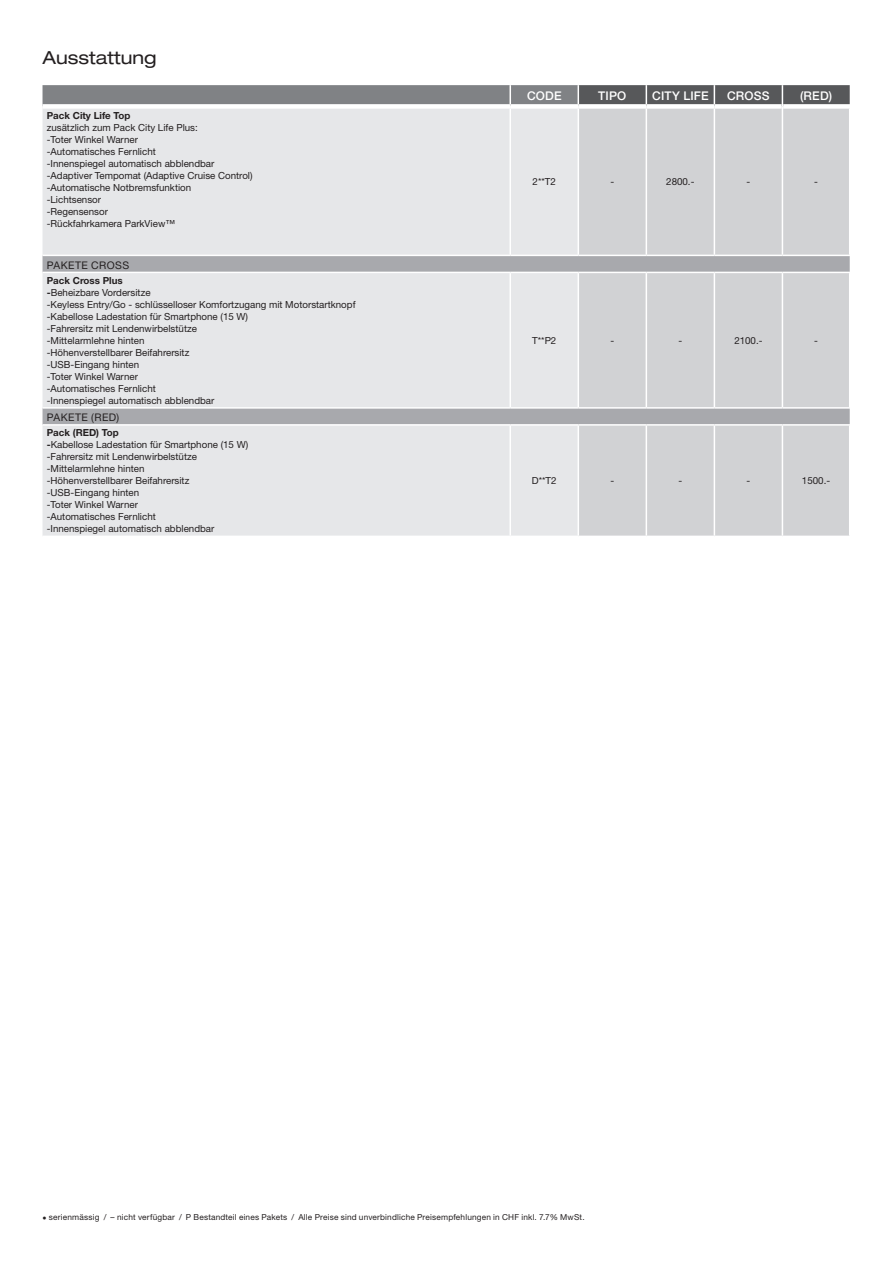
<style>
.page{position:relative;width:893px;height:1263px;background:#fff}
.page>*{position:absolute;margin:0;border:0;box-sizing:border-box;transform-origin:0 0}
.t1{font:expanded 18px "Helvetica Neue LT Std";color:#231f20}
.t2{font:500 12px "Helvetica Neue LT Std";letter-spacing:.015em;color:#fff}
.t3{font:10.5px "Helvetica Neue LT Std";letter-spacing:.04em;color:#231f20}
.t4{font:9.75px/12px "Helvetica Neue LT Std";color:#231f20}
.t5{font:700 9.75px "Helvetica Neue LT Std";color:#231f20}
.t6{font:8.25px "Helvetica Neue LT Std";letter-spacing:.02em;color:#231f20}
.s1{font-weight:700}
</style>
<div class="page">
<div style="left:43px;top:109px;width:535px;height:427px;background:#e6e7e9"></div>
<div style="left:579px;top:109px;width:270px;height:427px;background:#d1d2d4"></div>
<svg style="left:43px;top:256px;width:807px;height:168px;background:#d4d5d8"></svg>
<hr style="left:43px;top:255px;width:467px;height:1px;background:#fff">
<hr style="left:510px;top:255px;width:68px;height:1px;background:#fff">
<hr style="left:578px;top:255px;width:68px;height:1px;background:#fff">
<hr style="left:646px;top:255px;width:68px;height:1px;background:#fff">
<hr style="left:714px;top:255px;width:68px;height:1px;background:#fff">
<hr style="left:43px;top:407px;width:467px;height:2px;background:#fff">
<hr style="left:510px;top:407px;width:68px;height:2px;background:#fff">
<hr style="left:578px;top:407px;width:68px;height:2px;background:#fff">
<hr style="left:646px;top:407px;width:68px;height:2px;background:#fff">
<hr style="left:714px;top:407px;width:68px;height:2px;background:#fff">
<hr style="left:509px;top:109px;width:2px;height:146px;background:#fff">
<hr style="left:646px;top:109px;width:1px;height:146px;background:#fff">
<hr style="left:714px;top:109px;width:1px;height:146px;background:#fff">
<hr style="left:782px;top:255px;width:68px;height:1px;background:#fff">
<hr style="left:43px;top:272px;width:467px;height:1px;background:#fff">
<hr style="left:510px;top:272px;width:68px;height:1px;background:#fff">
<hr style="left:509px;top:273px;width:2px;height:134px;background:#fff">
<hr style="left:578px;top:272px;width:68px;height:1px;background:#fff">
<hr style="left:578px;top:273px;width:1px;height:134px;background:#fff">
<hr style="left:646px;top:272px;width:68px;height:1px;background:#fff">
<hr style="left:646px;top:273px;width:1px;height:134px;background:#fff">
<hr style="left:714px;top:272px;width:68px;height:1px;background:#fff">
<hr style="left:714px;top:273px;width:1px;height:134px;background:#fff">
<hr style="left:782px;top:272px;width:68px;height:1px;background:#fff">
<hr style="left:782px;top:407px;width:68px;height:2px;background:#fff">
<hr style="left:43px;top:424px;width:467px;height:2px;background:#fff">
<hr style="left:510px;top:424px;width:68px;height:2px;background:#fff">
<hr style="left:509px;top:426px;width:2px;height:110px;background:#fff">
<hr style="left:578px;top:424px;width:68px;height:2px;background:#fff">
<hr style="left:646px;top:424px;width:68px;height:2px;background:#fff">
<hr style="left:646px;top:426px;width:1px;height:110px;background:#fff">
<hr style="left:714px;top:424px;width:68px;height:2px;background:#fff">
<hr style="left:714px;top:426px;width:1px;height:110px;background:#fff">
<hr style="left:782px;top:424px;width:68px;height:2px;background:#fff">
<svg style="left:43px;top:85px;width:807px;height:21px;background:#808284"></svg>
<hr style="left:782px;top:106px;width:1px;height:149px;background:#fff">
<hr style="left:782px;top:273px;width:1px;height:134px;background:#fff">
<hr style="left:782px;top:426px;width:1px;height:110px;background:#fff">
<hr style="left:849px;top:273px;width:1px;height:134px;background:#fff">
<h1 class="t1" style="left:43px;top:47px;width:116px">Ausstattung</h1>
<p class="t5" style="left:47px;top:110px;width:85px">Pack City Life Top</p>
<p class="t4" style="left:47px;top:122px;width:207px">zusätzlich zum Pack City Life Plus:<br>-Toter Winkel Warner<br>-Automatisches Fernlicht<br>-Innenspiegel automatisch abblendbar -Adaptiver Tempomat (Adaptive Cruise Control) -Automatische Notbremsfunktion<br>-Lichtsensor<br>-Regensensor<br>-Rückfahrkamera ParkView™</p>
<p class="t3" style="left:47px;top:259px;width:84px">PAKETE CROSS</p>
<p class="t4" style="left:47px;top:274px;width:310px"><span class="s1">Pack Cross Plus<br>-</span>Beheizbare Vordersitze<br>-Keyless Entry/Go - schlüsselloser Komfortzugang mit Motorstartknopf -Kabellose Ladestation für Smartphone (15 W)<br>-Fahrersitz mit Lendenwirbelstütze<br>-Mittelarmlehne hinten<br>-Höhenverstellbarer Beifahrersitz<br>-USB-Eingang hinten<br>-Toter Winkel Warner<br>-Automatisches Fernlicht<br>-Innenspiegel automatisch abblendbar</p>
<p class="t3" style="left:47px;top:411px;width:74px">PAKETE (RED)</p>
<p class="t4" style="left:47px;top:426px;width:203px"><span class="s1">Pack (RED) Top<br>-</span>Kabellose Ladestation für Smartphone (15 W) -Fahrersitz mit Lendenwirbelstütze -Mittelarmlehne hinten<br>-Höhenverstellbarer Beifahrersitz -USB-Eingang hinten<br>-Toter Winkel Warner<br>-Automatisches Fernlicht<br>-Innenspiegel automatisch abblendbar</p>
<p class="t2" style="left:527px;top:89px;width:36px">CODE</p>
<p class="t2" style="left:598px;top:89px;width:30px">TIPO</p>
<p class="t2" style="left:652px;top:89px;width:58px">CITY LIFE</p>
<p class="t2" style="left:727px;top:89px;width:44px">CROSS</p>
<p class="t2" style="left:800px;top:89px;width:34px">(RED)</p>
<p class="t4" style="left:533px;top:176px;width:25px">2**T2</p>
<p class="t4" style="left:610px;top:176px;width:5px">-</p>
<p class="t4" style="left:666px;top:176px;width:30px">2800.-</p>
<p class="t4" style="left:746px;top:176px;width:5px">-</p>
<p class="t4" style="left:814px;top:176px;width:5px">-</p>
<p class="t4" style="left:532px;top:334px;width:26px">T**P2</p>
<p class="t4" style="left:610px;top:334px;width:5px">-</p>
<p class="t4" style="left:678px;top:334px;width:5px">-</p>
<p class="t4" style="left:734px;top:334px;width:30px">2100.-</p>
<p class="t4" style="left:814px;top:334px;width:5px">-</p>
<p class="t4" style="left:532px;top:474px;width:26px">D**T2</p>
<p class="t4" style="left:610px;top:474px;width:5px">-</p>
<p class="t4" style="left:678px;top:474px;width:5px">-</p>
<p class="t4" style="left:746px;top:474px;width:5px">-</p>
<p class="t4" style="left:802px;top:474px;width:30px">1500.-</p>
<p class="t6" style="left:43px;top:1212px;width:544px">• serienmässig / – nicht verfügbar / P Bestandteil eines Pakets / Alle Preise sind unverbindliche Preisempfehlungen in CHF inkl. 7.7% MwSt.</p>
</div>
